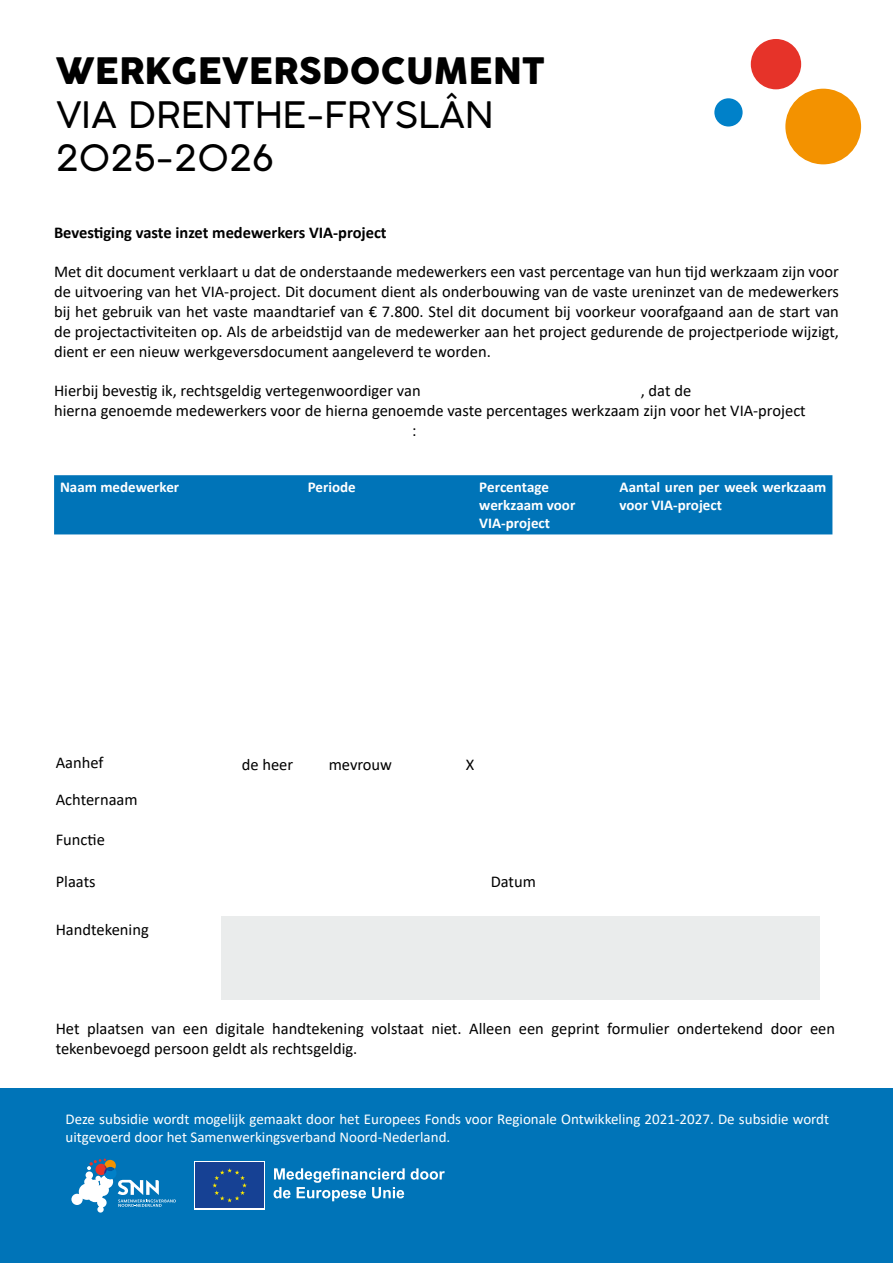
<style>
.page{position:relative;width:893px;height:1263px;background:#fff}
.page>*{position:absolute;margin:0;border:0;box-sizing:border-box;transform-origin:0 0}
.t1{font:300 36px/43.2px "Cocogoose Pro";color:#000}
.t2{font:36px "Cocogoose Pro";color:#000}
.t3{font:16.5px/19.8px "Calibri";color:#000;text-align:justify}
.t4{font:700 16.5px "Calibri";color:#000}
.t5{font:15px/18px "Calibri";color:#fff}
.t6{font:700 15px/18px "Calibri";color:#fff}
.s1{font-style:inherit}
</style>
<div class="page">
<div style="left:221px;top:916px;width:598px;height:83px;background:#eaecec"></div>
<div style="left:714px;top:98px;width:29px;height:29px;background:#0081c9;border-radius:50%"></div>
<div style="left:751px;top:39px;width:50px;height:50px;background:#e63329;border-radius:50%"></div>
<div style="left:785px;top:89px;width:76px;height:75px;background:#f39200;border-radius:50%"></div>
<div style="left:0;top:1089px;width:893px;height:174px;background:#0074b8"></div>
<svg style="left:71px;top:1158px;width:105px;height:54px"></svg>
<div style="left:194px;top:1161px;width:71px;height:48px;background:#164194"></div>
<svg style="left:212px;top:1168px;width:35px;height:34px"></svg>
<svg style="left:411px;top:1168px;width:34px;height:12px"></svg>
<svg style="left:274px;top:1168px;width:131px;height:33px"></svg>
<div style="left:54px;top:475px;width:778px;height:59px;background:#0074b8"></div>
<h1 class="t2" style="left:56px;top:47px;width:491px">WERKGEVERSDOCUMENT</h1>
<h1 class="t1" style="left:56px;top:92px;width:439px">VIA DRENTHE-FRYSLÂN<br>2025-2026</h1>
<p class="t4" style="left:54px;top:221px;width:334px">Bevestiging vaste inzet medewerkers VIA-project</p>
<p class="t3" style="left:54px;top:262px;width:786px">Met dit document verklaart u dat de onderstaande medewerkers een vast percentage van hun tijd werkzaam zijn voor de uitvoering van het VIA-project. Dit document dient als onderbouwing van de vaste ureninzet van de medewerkers bij het gebruik van het vaste maandtarief van € 7.800. Stel dit document bij voorkeur voorafgaand aan de start van de projectactiviteiten op. Als de arbeidstijd van de medewerker aan het project gedurende de projectperiode wijzigt, dient er een nieuw werkgeversdocument aangeleverd te worden.</p>
<p class="t3" style="left:54px;top:380px;width:368px">Hierbij bevestig ik, rechtsgeldig vertegenwoordiger van</p>
<p class="t3" style="left:641px;top:380px;width:52px">, dat de</p>
<p class="t3" style="left:54px;top:400px;width:753px">hierna genoemde medewerkers voor de hierna genoemde vaste percentages werkzaam zijn voor het VIA-project</p>
<p class="t3" style="left:412px;top:420px;width:6px">:</p>
<p class="t6" style="left:60px;top:478px;width:121px">Naam medewerker</p>
<p class="t6" style="left:308px;top:478px;width:49px">Periode</p>
<p class="t6" style="left:479px;top:478px;width:98px">Percentage we<span class="s1">r</span>kzaam voor<br>VIA-project</p>
<p class="t6" style="left:620px;top:478px;width:208px">Aantal uren per week werkzaam voor VIA-project</p>
<p class="t3" style="left:56px;top:752px;width:49px">Aanhef</p>
<p class="t3" style="left:242px;top:754px;width:53px">de heer</p>
<p class="t3" style="left:329px;top:754px;width:65px">mevrouw</p>
<p class="t3" style="left:56px;top:789px;width:84px">Achternaam</p>
<p class="t3" style="left:56px;top:829px;width:51px">Functie</p>
<p class="t3" style="left:56px;top:871px;width:41px">Plaats</p>
<p class="t3" style="left:491px;top:871px;width:47px">Datum</p>
<p class="t3" style="left:56px;top:919px;width:95px">Handtekening</p>
<p class="t3" style="left:466px;top:754px;width:10px">X</p>
<p class="t3" style="left:56px;top:1018px;width:781px">Het plaatsen van een digitale handtekening volstaat niet. Alleen een geprint formulier ondertekend door een tekenbevoegd persoon geldt als rechtsgeldig.</p>
<p class="t5" style="left:65px;top:1109px;width:765px">Deze subsidie wordt mogelijk gemaakt door het Europees Fonds voor Regionale Ontwikkeling 2021-2027. De subsidie wordt uitgevoerd door het Samenwerkingsverband Noord-Nederland.</p>
</div>
